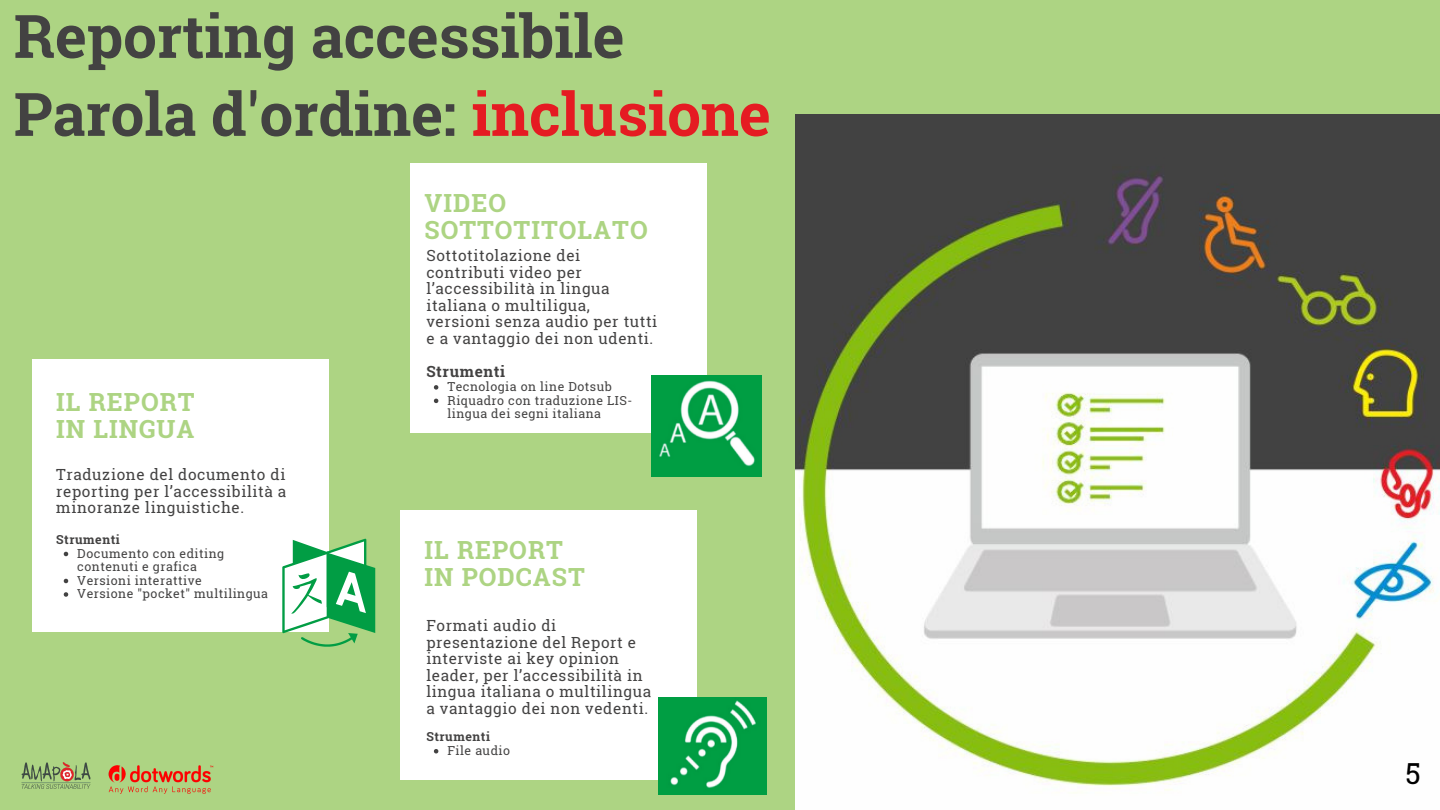
<style>
.page{position:relative;width:1440px;height:810px;background:#add483}
.page>*{position:absolute;margin:0;border:0;box-sizing:border-box;transform-origin:0 0}
.t1{font:700 60px "Roboto Slab";color:#434242}
.t2{font:29px "Roboto Slab";color:#000}
.t3{font:700 25px/27px "Roboto Slab";letter-spacing:.04em;color:#add483}
.t4{font:15.4px/16.5px "Roboto Slab";letter-spacing:.04em;color:#434242}
.t5{font:700 15.4px "Roboto Slab";letter-spacing:.04em;color:#434242}
.t6{font:12.4px/13.5px "Roboto Slab";letter-spacing:.04em;color:#434242}
.t7{font:700 12.4px "Roboto Slab";letter-spacing:.04em;color:#434242}
.s1{color:#e51b22}
</style>
<div class="page">
<div style="left:32px;top:359px;width:297px;height:273px;background:#fff"></div>
<svg style="left:282px;top:539px;width:93px;height:108px"></svg>
<svg style="left:64px;top:552px;width:4px;height:4px"></svg>
<svg style="left:64px;top:579px;width:4px;height:4px"></svg>
<svg style="left:64px;top:592px;width:4px;height:5px"></svg>
<div style="left:410px;top:163px;width:296px;height:270px;background:#fff"></div>
<svg style="left:434px;top:385px;width:4px;height:5px"></svg>
<svg style="left:434px;top:399px;width:4px;height:4px"></svg>
<img style="left:651px;top:376px;width:111px;height:100px">
<div style="left:401px;top:510px;width:296px;height:270px;background:#fff"></div>
<svg style="left:434px;top:749px;width:4px;height:4px"></svg>
<img style="left:658px;top:698px;width:109px;height:97px">
<img style="left:796px;top:114px;width:644px;height:696px">
<img style="left:21px;top:762px;width:70px;height:27px">
<img style="left:108px;top:765px;width:105px;height:29px">
<p class="t1" style="left:14px;top:-5px;width:612px">Reporting accessibile</p>
<p class="t1" style="left:14px;top:73px;width:759px">Parola d'ordine: <span class="s1">inclusione</span></p>
<p class="t3" style="left:425px;top:188px;width:225px">VIDEO<br>SOTTOTITOLATO</p>
<p class="t3" style="left:56px;top:388px;width:140px">IL REPORT</p>
<p class="t3" style="left:56px;top:415px;width:140px">IN LINGUA</p>
<p class="t4" style="left:56px;top:466px;width:232px;text-align:justify">Traduzione del documento di reporting per l’accessibilità a minoranze linguistiche.</p>
<p class="t7" style="left:56px;top:531px;width:65px">Strumenti</p>
<p class="t6" style="left:77px;top:546px;width:148px">Documento con editing contenuti e grafica</p>
<p class="t6" style="left:77px;top:573px;width:126px">Versioni interattive</p>
<p class="t6" style="left:77px;top:587px;width:192px">Versione "pocket" multilingua</p>
<p class="t4" style="left:426px;top:247px;width:232px">Sottotitolazione dei contributi video per l’accessibilità in lingua italiana o multiligua, versioni senza audio per tutti e a vantaggio dei non udenti.</p>
<p class="t5" style="left:426px;top:361px;width:80px">Strumenti</p>
<p class="t6" style="left:447px;top:380px;width:166px">Tecnologia on line Dotsub</p>
<p class="t6" style="left:447px;top:393px;width:186px">Riquadro con traduzione LIS&shy;lingua dei segni italiana</p>
<p class="t3" style="left:425px;top:536px;width:140px">IL REPORT</p>
<p class="t3" style="left:425px;top:563px;width:162px">IN PODCAST</p>
<p class="t4" style="left:426px;top:617px;width:226px">Formati audio di presentazione del Report e interviste ai key opinion leader, per l’accessibilità in lingua italiana o multilingua a vantaggio dei non vedenti.</p>
<p class="t7" style="left:426px;top:729px;width:65px">Strumenti</p>
<p class="t6" style="left:447px;top:743px;width:64px">File audio</p>
<p class="t2" style="left:1406px;top:754px;width:17px">5</p>
</div>
